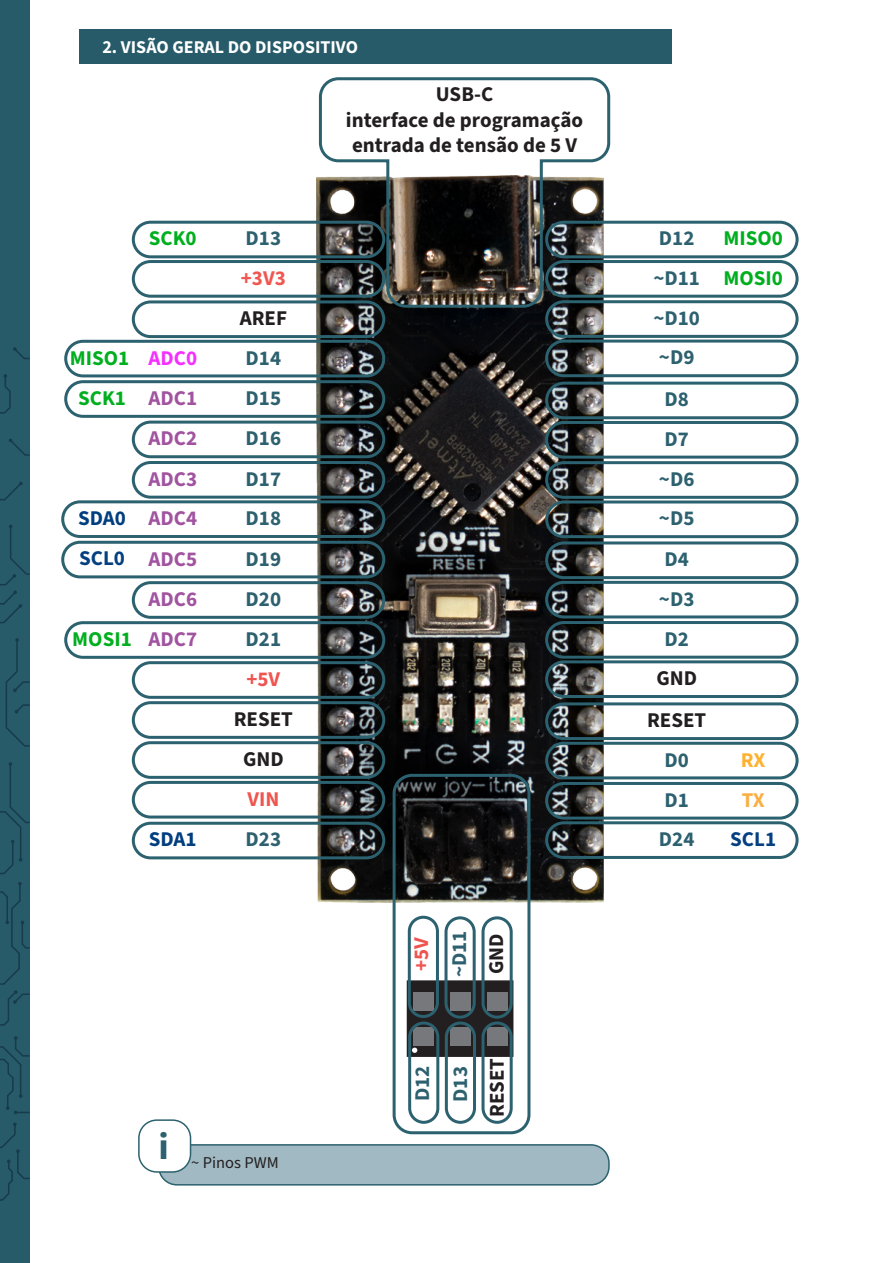
<style>
.page{position:relative;width:893px;height:1263px;background:#fff}
.page>*{position:absolute;margin:0;border:0;box-sizing:border-box;transform-origin:0 0}
.t1{font:700 37.5px "Source Sans 3";color:#2c616f}
.t2{font:700 21px "Source Sans 3";color:#2d616f}
.t3{font:700 21px "Source Sans 3";color:#231f20}
.t4{font:700 21px "Source Sans 3";color:#00af1e}
.t5{font:700 21px "Source Sans 3";color:#a153a0}
.t6{font:700 21px "Source Sans 3";color:#013e7f}
.t7{font:700 21px "Source Sans 3";color:#044080}
.t8{font:700 21px "Source Sans 3";color:#ef5550}
.t9{font:700 21px "Source Sans 3";color:#f05751}
.t10{font:700 21px "Source Sans 3";color:#f530ff}
.t11{font:700 21px "Source Sans 3";color:#ee574f}
.t12{font:700 21px "Source Sans 3";color:#ffb130}
.t13{font:700 21px "Source Sans 3";color:#faaf43}
.t14{font:700 18px "Source Sans 3";color:#fff}
.t15{font:16.5px "Source Sans 3";color:#231f20}
</style>
<div class="page">
<img style="left:317px;top:309px;width:286px;height:593px">
<div style="left:0;top:0;width:30px;height:1263px;background:#275b6a"></div>
<svg style="left:0;top:1122px;width:30px;height:79px"></svg>
<svg style="left:0;top:1036px;width:30px;height:78px"></svg>
<svg style="left:0;top:882px;width:30px;height:144px"></svg>
<svg style="left:0;top:762px;width:30px;height:112px"></svg>
<svg style="left:5px;top:638px;width:25px;height:109px"></svg>
<svg style="left:0;top:525px;width:30px;height:99px"></svg>
<svg style="left:0;top:482px;width:23px;height:19px"></svg>
<svg style="left:9px;top:438px;width:21px;height:18px"></svg>
<svg style="left:0;top:374px;width:11px;height:40px"></svg>
<svg style="left:13px;top:347px;width:17px;height:12px"></svg>
<div style="left:79px;top:30px;width:593px;height:34px;background:#275b6a"></div>
<div style="left:132px;top:221px;width:253px;height:37px;border:3px solid #2c616f;border-radius:17px"></div>
<div style="left:132px;top:260px;width:253px;height:38px;border:3px solid #2c616f;border-radius:17px"></div>
<div style="left:132px;top:300px;width:253px;height:38px;border:3px solid #2c616f;border-radius:17px"></div>
<div style="left:64px;top:340px;width:321px;height:37px;border:3px solid #2c616f;border-radius:17px"></div>
<div style="left:64px;top:380px;width:321px;height:38px;border:3px solid #2c616f;border-radius:17px"></div>
<div style="left:132px;top:421px;width:253px;height:37px;border:3px solid #2c616f;border-radius:17px"></div>
<div style="left:132px;top:461px;width:253px;height:38px;border:3px solid #2c616f;border-radius:17px"></div>
<div style="left:61px;top:500px;width:324px;height:38px;border:3px solid #2c616f;border-radius:17px"></div>
<div style="left:61px;top:541px;width:324px;height:37px;border:3px solid #2c616f;border-radius:17px"></div>
<div style="left:132px;top:581px;width:253px;height:38px;border:3px solid #2c616f;border-radius:17px"></div>
<div style="left:64px;top:621px;width:321px;height:38px;border:3px solid #2c616f;border-radius:17px"></div>
<div style="left:132px;top:661px;width:253px;height:38px;border:3px solid #2c616f;border-radius:17px"></div>
<div style="left:132px;top:701px;width:253px;height:38px;border:3px solid #2c616f;border-radius:17px"></div>
<div style="left:132px;top:741px;width:253px;height:38px;border:3px solid #2c616f;border-radius:17px"></div>
<div style="left:132px;top:781px;width:253px;height:37px;border:3px solid #2c616f;border-radius:17px"></div>
<div style="left:132px;top:822px;width:253px;height:37px;border:3px solid #2c616f;border-radius:17px"></div>
<div style="left:545px;top:221px;width:254px;height:37px;border:3px solid #2c616f;border-radius:17px"></div>
<div style="left:545px;top:260px;width:254px;height:38px;border:3px solid #2c616f;border-radius:17px"></div>
<div style="left:545px;top:300px;width:254px;height:38px;border:3px solid #2c616f;border-radius:17px"></div>
<div style="left:545px;top:340px;width:254px;height:37px;border:3px solid #2c616f;border-radius:17px"></div>
<div style="left:545px;top:382px;width:254px;height:37px;border:3px solid #2c616f;border-radius:17px"></div>
<div style="left:545px;top:421px;width:254px;height:38px;border:3px solid #2c616f;border-radius:17px"></div>
<div style="left:545px;top:461px;width:254px;height:38px;border:3px solid #2c616f;border-radius:17px"></div>
<div style="left:545px;top:500px;width:254px;height:38px;border:3px solid #2c616f;border-radius:17px"></div>
<div style="left:545px;top:541px;width:254px;height:38px;border:3px solid #2c616f;border-radius:17px"></div>
<div style="left:545px;top:581px;width:254px;height:37px;border:3px solid #2c616f;border-radius:17px"></div>
<div style="left:545px;top:621px;width:254px;height:38px;border:3px solid #2c616f;border-radius:17px"></div>
<div style="left:545px;top:660px;width:254px;height:38px;border:3px solid #2c616f;border-radius:17px"></div>
<div style="left:545px;top:702px;width:254px;height:38px;border:3px solid #2c616f;border-radius:17px"></div>
<div style="left:545px;top:742px;width:254px;height:37px;border:3px solid #2c616f;border-radius:17px"></div>
<div style="left:545px;top:782px;width:254px;height:37px;border:3px solid #2c616f;border-radius:17px"></div>
<div style="left:545px;top:821px;width:254px;height:38px;border:3px solid #2c616f;border-radius:17px"></div>
<div style="left:159px;top:1145px;width:450px;height:40px;background:#a0b9c2;border-radius:18px"></div>
<div style="left:158px;top:1144px;width:452px;height:41px;border:2px solid #2c616f;border-radius:18px"></div>
<div style="left:139px;top:1120px;width:52px;height:52px;background:#fff;border-radius:18px"></div>
<div style="left:138px;top:1119px;width:53px;height:54px;border:2px solid #2c616f;border-radius:18px"></div>
<div style="left:407px;top:980px;width:106px;height:77px;background:#231f20;border:2px solid #231f20"></div>
<div style="left:414px;top:992px;width:20px;height:19px;background:#76787b"></div>
<div style="left:450px;top:992px;width:20px;height:19px;background:#76787b"></div>
<div style="left:487px;top:992px;width:20px;height:19px;background:#76787b"></div>
<div style="left:414px;top:1027px;width:20px;height:18px;background:#76787b"></div>
<div style="left:450px;top:1027px;width:20px;height:18px;background:#76787b"></div>
<div style="left:487px;top:1027px;width:20px;height:18px;background:#76787b"></div>
<div style="left:481px;top:916px;width:32px;height:103px;border:3px solid #2c616f;border-radius:14px"></div>
<div style="left:444px;top:916px;width:32px;height:103px;border:3px solid #2c616f;border-radius:14px"></div>
<div style="left:408px;top:916px;width:31px;height:102px;border:3px solid #2c616f;border-radius:14px"></div>
<div style="left:408px;top:1021px;width:31px;height:103px;border:3px solid #2c616f;border-radius:14px"></div>
<div style="left:445px;top:1021px;width:31px;height:103px;border:3px solid #2c616f;border-radius:14px"></div>
<div style="left:481px;top:1021px;width:32px;height:103px;border:3px solid #2c616f;border-radius:14px"></div>
<div style="left:393px;top:774px;width:137px;height:360px;border:3px solid #2c616f;border-radius:18px"></div>
<svg style="left:412px;top:1047px;width:5px;height:6px"></svg>
<img style="left:317px;top:77px;width:295px;height:232px">
<p class="t14" style="left:102px;top:35px;width:257px">2. VISÃO GERAL DO DISPOSITIVO</p>
<p class="t3" style="left:436px;top:81px;width:59px">USB-C</p>
<p class="t3" style="left:346px;top:106px;width:239px">interface de programação</p>
<p class="t3" style="left:352px;top:131px;width:227px">entrada de tensão de 5 V</p>
<p class="t4" style="left:70px;top:344px;width:61px">MISO1</p>
<p class="t4" style="left:78px;top:384px;width:49px">SCK1</p>
<p class="t6" style="left:78px;top:504px;width:49px">SDA0</p>
<p class="t7" style="left:79px;top:544px;width:47px">SCL0</p>
<p class="t4" style="left:72px;top:625px;width:61px">MOSI1</p>
<p class="t4" style="left:149px;top:225px;width:49px">SCK0</p>
<p class="t2" style="left:246px;top:225px;width:37px">D13</p>
<p class="t9" style="left:241px;top:264px;width:46px">+3V3</p>
<p class="t3" style="left:240px;top:304px;width:49px">AREF</p>
<p class="t10" style="left:148px;top:344px;width:50px">ADC0</p>
<p class="t2" style="left:246px;top:344px;width:37px">D14</p>
<p class="t5" style="left:148px;top:384px;width:50px">ADC1</p>
<p class="t2" style="left:246px;top:384px;width:37px">D15</p>
<p class="t5" style="left:148px;top:425px;width:50px">ADC2</p>
<p class="t2" style="left:246px;top:425px;width:37px">D16</p>
<p class="t5" style="left:148px;top:465px;width:50px">ADC3</p>
<p class="t2" style="left:246px;top:465px;width:37px">D17</p>
<p class="t2" style="left:246px;top:504px;width:37px">D18</p>
<p class="t5" style="left:148px;top:545px;width:50px">ADC5</p>
<p class="t2" style="left:246px;top:545px;width:37px">D19</p>
<p class="t5" style="left:148px;top:585px;width:50px">ADC6</p>
<p class="t2" style="left:246px;top:585px;width:37px">D20</p>
<p class="t5" style="left:148px;top:625px;width:50px">ADC7</p>
<p class="t2" style="left:246px;top:625px;width:37px">D21</p>
<p class="t8" style="left:246px;top:665px;width:35px">+5V</p>
<p class="t3" style="left:234px;top:705px;width:61px">RESET</p>
<p class="t3" style="left:243px;top:745px;width:42px">GND</p>
<p class="t11" style="left:247px;top:785px;width:33px">VIN</p>
<p class="t2" style="left:246px;top:826px;width:37px">D23</p>
<p class="t2" style="left:659px;top:225px;width:37px">D12</p>
<p class="t4" style="left:723px;top:225px;width:61px">MISO0</p>
<p class="t2" style="left:653px;top:264px;width:48px">~D11</p>
<p class="t4" style="left:723px;top:264px;width:61px">MOSI0</p>
<p class="t2" style="left:653px;top:304px;width:48px">~D10</p>
<p class="t2" style="left:659px;top:344px;width:37px">~D9</p>
<p class="t2" style="left:664px;top:386px;width:26px">D8</p>
<p class="t2" style="left:664px;top:425px;width:26px">D7</p>
<p class="t2" style="left:659px;top:465px;width:37px">~D6</p>
<p class="t2" style="left:659px;top:504px;width:37px">~D5</p>
<p class="t2" style="left:664px;top:545px;width:26px">D4</p>
<p class="t2" style="left:659px;top:585px;width:37px">~D3</p>
<p class="t2" style="left:664px;top:625px;width:26px">D2</p>
<p class="t3" style="left:656px;top:664px;width:42px">GND</p>
<p class="t3" style="left:647px;top:706px;width:61px">RESET</p>
<p class="t2" style="left:664px;top:746px;width:26px">D0</p>
<p class="t12" style="left:741px;top:746px;width:26px">RX</p>
<p class="t2" style="left:664px;top:786px;width:26px">D1</p>
<p class="t13" style="left:742px;top:786px;width:25px">TX</p>
<p class="t2" style="left:659px;top:825px;width:37px">D24</p>
<p class="t5" style="left:148px;top:504px;width:50px">ADC4</p>
<p class="t6" style="left:149px;top:825px;width:49px">SDA1</p>
<p class="t7" style="left:730px;top:825px;width:47px">SCL1</p>
<p class="t1" style="left:158px;top:1122px;width:12px">i</p>
<p class="t15" style="left:191px;top:1152px;width:89px">~ Pinos PWM</p>
<p class="t8" style="left:407px;top:971px;width:36px;rotate:-90deg">+5V</p>
<p class="t2" style="left:445px;top:977px;width:48px;rotate:-90deg">~D11</p>
<p class="t3" style="left:482px;top:974px;width:42px;rotate:-90deg">GND</p>
<p class="t2" style="left:408px;top:1101px;width:37px;rotate:-90deg">D12</p>
<p class="t2" style="left:446px;top:1102px;width:37px;rotate:-90deg">D13</p>
<p class="t3" style="left:483px;top:1117px;width:61px;rotate:-90deg">RESET</p>
</div>
